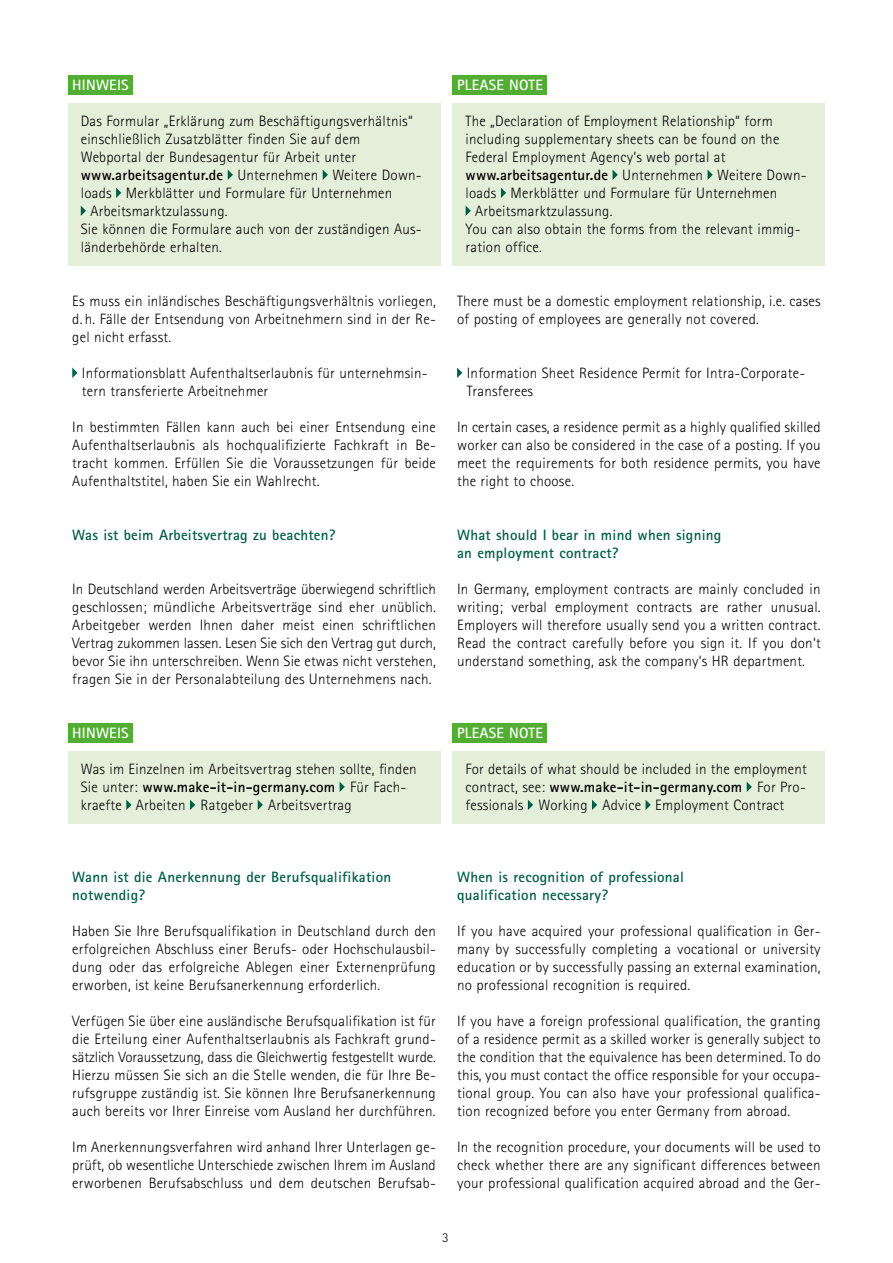
<style>
.page{position:relative;width:893px;height:1263px;background:#fff}
.page>*{position:absolute;margin:0;border:0;box-sizing:border-box;transform-origin:0 0}
.t1{font:300 15px/18px "Rotis Sans Serif Pro";letter-spacing:.015em;color:#000;text-align:justify}
.t2{font:700 15px/18px "Rotis Sans Serif Pro";letter-spacing:.015em;color:#005e46}
.t3{font:700 15px "Rotis Sans Serif Pro";letter-spacing:.015em;color:#fff}
.t4{font:300 13.5px "Rotis Sans Serif Pro";color:#000}
.s1{font-weight:700}
</style>
<div class="page">
<div style="left:68px;top:75px;width:65px;height:19px;background:#52ae32"></div>
<div style="left:68px;top:103px;width:372px;height:162px;background:#e4efda"></div>
<div style="left:68px;top:723px;width:65px;height:19px;background:#52ae32"></div>
<div style="left:68px;top:751px;width:372px;height:72px;background:#e4efda"></div>
<svg style="left:228px;top:170px;width:5px;height:10px"></svg>
<svg style="left:323px;top:170px;width:5px;height:10px"></svg>
<svg style="left:116px;top:188px;width:5px;height:10px"></svg>
<svg style="left:81px;top:206px;width:5px;height:10px"></svg>
<svg style="left:72px;top:368px;width:6px;height:10px"></svg>
<svg style="left:340px;top:782px;width:5px;height:10px"></svg>
<svg style="left:126px;top:800px;width:6px;height:10px"></svg>
<svg style="left:190px;top:800px;width:5px;height:10px"></svg>
<svg style="left:258px;top:800px;width:5px;height:10px"></svg>
<div style="left:453px;top:75px;width:94px;height:19px;background:#52ae32"></div>
<div style="left:453px;top:103px;width:372px;height:162px;background:#e4efda"></div>
<div style="left:453px;top:723px;width:94px;height:19px;background:#52ae32"></div>
<div style="left:453px;top:751px;width:372px;height:72px;background:#e4efda"></div>
<svg style="left:613px;top:170px;width:5px;height:10px"></svg>
<svg style="left:707px;top:170px;width:6px;height:10px"></svg>
<svg style="left:501px;top:188px;width:5px;height:10px"></svg>
<svg style="left:466px;top:206px;width:5px;height:10px"></svg>
<svg style="left:457px;top:368px;width:5px;height:10px"></svg>
<svg style="left:747px;top:782px;width:5px;height:10px"></svg>
<svg style="left:528px;top:800px;width:5px;height:10px"></svg>
<svg style="left:592px;top:800px;width:5px;height:10px"></svg>
<svg style="left:646px;top:800px;width:5px;height:10px"></svg>
<p class="t3" style="left:72px;top:75px;width:58px">HINWEIS</p>
<p class="t1" style="left:81px;top:112px;width:333px">Das Formular „Erklärung zum Beschäftigungsverhältnis“</p>
<p class="t1" style="left:81px;top:130px;width:281px">einschließlich Zusatzblätter finden Sie auf dem</p>
<p class="t1" style="left:81px;top:148px;width:277px">Webportal der Bundesagentur für Arbeit unter</p>
<p class="t1" style="left:81px;top:166px;width:342px"><span class="s1">www.arbeitsagentur.de</span> Unternehmen Weitere Down-</p>
<p class="t1" style="left:81px;top:184px;width:313px">loads Merkblätter und Formulare für Unternehmen</p>
<p class="t1" style="left:90px;top:202px;width:139px">Arbeitsmarktzulassung.</p>
<p class="t1" style="left:81px;top:220px;width:342px">Sie können die Formulare auch von der zuständigen Aus-</p>
<p class="t1" style="left:81px;top:238px;width:143px">länderbehörde erhalten.</p>
<p class="t1" style="left:72px;top:292px;width:365px">Es muss ein inländisches Beschäftigungsverhältnis vorliegen, d. h. Fälle der Entsendung von Arbeitnehmern sind in der Re&shy;gel nicht erfasst.</p>
<p class="t1" style="left:82px;top:364px;width:347px">Informationsblatt Aufenthaltserlaubnis für unternehmsin&shy;tern transferierte Arbeitnehmer</p>
<p class="t1" style="left:72px;top:418px;width:365px">In bestimmten Fällen kann auch bei einer Entsendung eine Aufenthaltserlaubnis als hochqualifizierte Fachkraft in Be&shy;tracht kommen. Erfüllen Sie die Voraussetzungen für beide Aufenthaltstitel, haben Sie ein Wahlrecht.</p>
<p class="t2" style="left:72px;top:526px;width:265px">Was ist beim Arbeitsvertrag zu beachten?</p>
<p class="t1" style="left:72px;top:580px;width:365px">In Deutschland werden Arbeitsverträge überwiegend schriftlich geschlossen; mündliche Arbeitsverträge sind eher unüblich.<br>Arbeitgeber werden Ihnen daher meist einen schriftlichen Vertrag zukommen lassen. Lesen Sie sich den Vertrag gut durch, bevor Sie ihn unterschreiben. Wenn Sie etwas nicht verstehen, fragen Sie in der Personalabteilung des Unternehmens nach.</p>
<p class="t3" style="left:72px;top:723px;width:58px">HINWEIS</p>
<p class="t1" style="left:81px;top:760px;width:337px;text-align:left">Was im Einzelnen im Arbeitsvertrag stehen sollte, finden<br>Sie unter: <span class="s1">www.make-it-in-germany.com</span> Für Fach&shy;kraefte Arbeiten Ratgeber Arbeitsvertrag</p>
<p class="t3" style="left:457px;top:75px;width:87px">PLEASE NOTE</p>
<p class="t1" style="left:466px;top:112px;width:309px">The „Declaration of Employment Relationship“ form</p>
<p class="t1" style="left:466px;top:130px;width:315px">including supplementary sheets can be found on the</p>
<p class="t1" style="left:466px;top:148px;width:261px">Federal Employment Agency‘s web portal at</p>
<p class="t1" style="left:466px;top:166px;width:342px"><span class="s1">www.arbeitsagentur.de</span> Unternehmen Weitere Down-</p>
<p class="t1" style="left:466px;top:184px;width:313px">loads Merkblätter und Formulare für Unternehmen</p>
<p class="t1" style="left:475px;top:202px;width:139px">Arbeitsmarktzulassung.</p>
<p class="t1" style="left:466px;top:220px;width:336px">You can also obtain the forms from the relevant immig-</p>
<p class="t1" style="left:466px;top:238px;width:78px">ration office.</p>
<p class="t1" style="left:457px;top:292px;width:365px">There must be a domestic employment relationship, i.e. cases of posting of employees are generally not covered.</p>
<p class="t1" style="left:467px;top:364px;width:340px">Information Sheet Residence Permit for Intra-Corporate-<br>Transferees</p>
<p class="t1" style="left:457px;top:418px;width:365px">In certain cases, a residence permit as a highly qualified skilled worker can also be considered in the case of a posting. If you meet the requirements for both residence permits, you have the right to choose.</p>
<p class="t2" style="left:457px;top:526px;width:266px">What should I bear in mind when signing an employment contract?</p>
<p class="t1" style="left:457px;top:580px;width:365px">In Germany, employment contracts are mainly concluded in writing; verbal employment contracts are rather unusual.<br>Employers will therefore usually send you a written contract.<br>Read the contract carefully before you sign it. If you don‘t understand something, ask the company‘s HR department.</p>
<p class="t3" style="left:457px;top:723px;width:87px">PLEASE NOTE</p>
<p class="t1" style="left:466px;top:760px;width:343px">For details of what should be included in the employment contract, see: <span class="s1">www.make-it-in-germany.com</span> For Pro&shy;fessionals Working Advice Employment Contract</p>
<p class="t2" style="left:72px;top:868px;width:320px">Wann ist die Anerkennung der Berufsqualifikation notwendig?</p>
<p class="t1" style="left:72px;top:922px;width:365px">Haben Sie Ihre Berufsqualifikation in Deutschland durch den erfolgreichen Abschluss einer Berufs- oder Hochschulausbil&shy;dung oder das erfolgreiche Ablegen einer Externenprüfung erworben, ist keine Berufsanerkennung erforderlich.</p>
<p class="t1" style="left:72px;top:1012px;width:365px">Verfügen Sie über eine ausländische Berufsqualifikation ist für die Erteilung einer Aufenthaltserlaubnis als Fachkraft grund&shy;sätzlich Voraussetzung, dass die Gleichwertig festgestellt wurde.<br>Hierzu müssen Sie sich an die Stelle wenden, die für Ihre Be&shy;rufsgruppe zuständig ist. Sie können Ihre Berufsanerkennung auch bereits vor Ihrer Einreise vom Ausland her durchführen.</p>
<p class="t1" style="left:72px;top:1138px;width:365px">Im Anerkennungsverfahren wird anhand Ihrer Unterlagen ge&shy;prüft, ob wesentliche Unterschiede zwischen Ihrem im Ausland erworbenen Berufsabschluss und dem deutschen Berufsab-</p>
<p class="t2" style="left:457px;top:868px;width:228px">When is recognition of professional qualification necessary?</p>
<p class="t1" style="left:457px;top:922px;width:365px">If you have acquired your professional qualification in Ger&shy;many by successfully completing a vocational or university education or by successfully passing an external examination, no professional recognition is required.</p>
<p class="t1" style="left:457px;top:1012px;width:365px">If you have a foreign professional qualification, the granting of a residence permit as a skilled worker is generally subject to the condition that the equivalence has been determined. To do this, you must contact the office responsible for your occupa&shy;tional group. You can also have your professional qualifica&shy;tion recognized before you enter Germany from abroad.</p>
<p class="t1" style="left:457px;top:1138px;width:365px">In the recognition procedure, your documents will be used to check whether there are any significant differences between your professional qualification acquired abroad and the Ger-</p>
<p class="t4" style="left:442px;top:1230px;width:8px">3</p>
</div>
